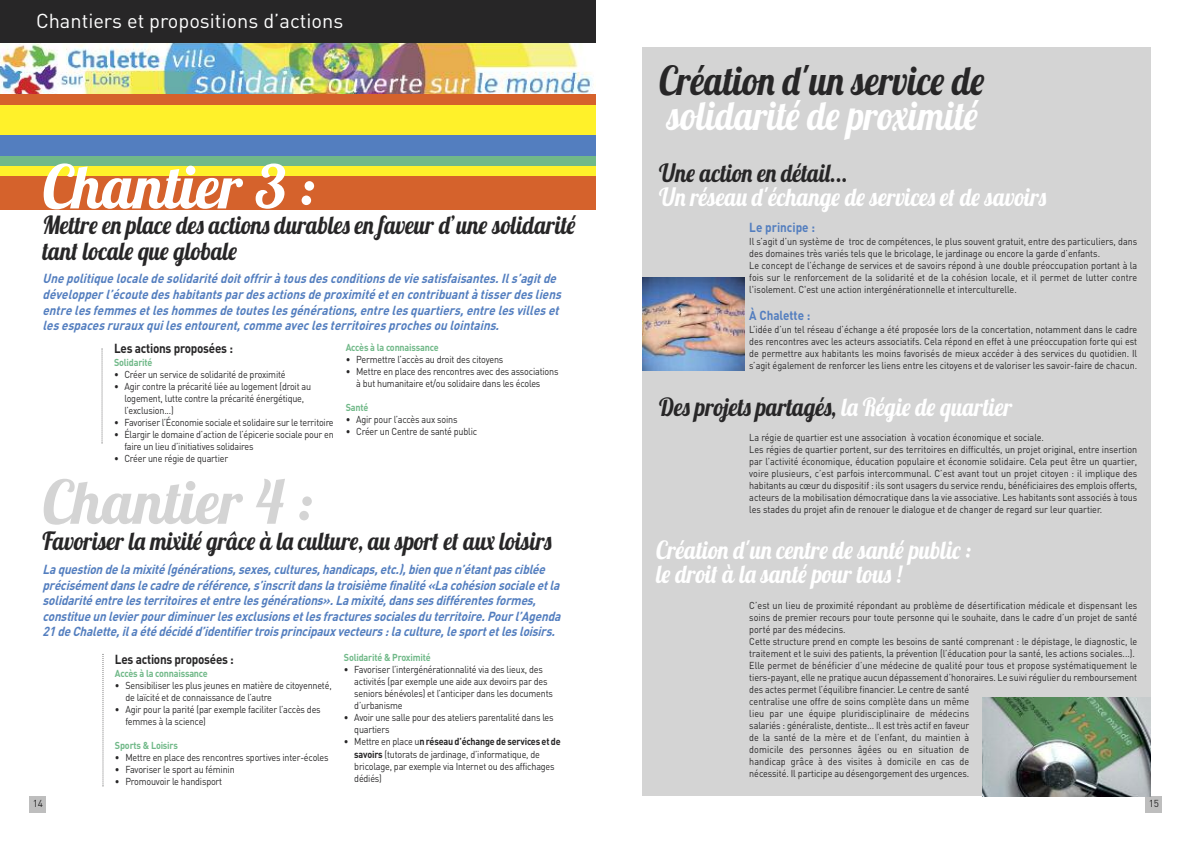
<style>
.page{position:relative;width:1191px;height:842px;background:#fff}
.page>*{position:absolute;margin:0;border:0;box-sizing:border-box;transform-origin:0 0}
.t1{font:60px "Lobster 1.4";color:#d4d4d4}
.t2{font:60px "Lobster 1.4";color:#fff}
.t3{font:40px "Lobster 1.4";color:#272627;scale:.9 1}
.t4{font:40px "Lobster 1.4";color:#fff;scale:.9 1}
.t5{font:25px/26px "Lobster 1.4";color:#272627;scale:.9 1}
.t6{font:25px/24px "Lobster 1.4";color:#fff;scale:.9 1}
.t7{font:20px "DIN";color:#fff}
.t8{font:italic 700 13px/15.6px "DIN";letter-spacing:-.015em;color:#537ebf;scale:.9 1}
.t9{font:700 13px "DIN";letter-spacing:-.02em;color:#272627;scale:.9 1}
.t10{font:700 13px "DIN";color:#537ebf;scale:.9 1}
.t11{font:10px/12px "DIN";letter-spacing:-.005em;color:#272627;scale:.9 1}
.t12{font:700 10px "DIN";letter-spacing:-.02em;color:#71b989;scale:.9 1}
.t13{font:10px "DIN";letter-spacing:-.025em;color:#272627;scale:.9 1}
.t14{font:10px "DIN";letter-spacing:-.005em;color:#272627}
.s1{color:#fff}
.s2{font-weight:700}
</style>
<div class="page">
<img style="left:0;top:43px;width:593px;height:51px">
<div style="left:0;top:94px;width:595px;height:115px;background:#d5622c"></div>
<div style="left:0;top:105px;width:595px;height:70px;background:#fff12a"></div>
<div style="left:0;top:135px;width:595px;height:27px;background:#537ebf"></div>
<div style="left:0;top:156px;width:595px;height:9px;background:#71b989"></div>
<div style="left:0;top:0;width:595px;height:43px;background:#272627"></div>
<svg style="left:101px;top:348px;width:1px;height:95px"></svg>
<svg style="left:102px;top:654px;width:1px;height:132px"></svg>
<div style="left:642px;top:47px;width:508px;height:749px;background:#d4d4d4"></div>
<img style="left:643px;top:278px;width:101px;height:92px">
<div style="left:1145px;top:796px;width:17px;height:17px;background:#bebebe"></div>
<div style="left:30px;top:796px;width:16px;height:17px;background:#bebebe"></div>
<img style="left:982px;top:697px;width:168px;height:99px">
<h3 class="t7" style="left:36px;top:9px;width:309px">Chantiers et propositions d’actions</h3>
<h1 class="t2" style="left:43px;top:148px;width:274px">Chantier 3 :</h1>
<h3 class="t5" style="left:43px;top:212px;width:594px">Mettre en place des actions durables en faveur d’une solidarité tant locale que globale</h3>
<p class="t8" style="left:43px;top:271px;width:577px">Une politique locale de solidarité doit offrir à tous des conditions de vie satisfaisantes. Il s’agit de développer l’écoute des habitants par des actions de proximité et en contribuant à tisser des liens entre les femmes et les hommes de toutes les générations, entre les quartiers, entre les villes et les espaces ruraux qui les entourent, comme avec les territoires proches ou lointains.</p>
<h3 class="t9" style="left:114px;top:341px;width:134px">Les actions proposées :</h3>
<p class="t12" style="left:114px;top:357px;width:44px">Solidarité</p>
<p class="t11" style="left:114px;top:369px;width:192px">• Créer un service de solidarité de proximité</p>
<p class="t11" style="left:124px;top:381px;width:209px;text-indent:-10px">• Agir contre la précarité liée au logement (droit au logement, lutte contre la précarité énergétique, l’exclusion...)</p>
<p class="t13" style="left:114px;top:417px;width:246px">• Favoriser l’Économie sociale et solidaire sur le territoire</p>
<p class="t11" style="left:124px;top:429px;width:234px;text-indent:-10px">• Élargir le domaine d’action de l’épicerie sociale pour en faire un lieu d’initiatives solidaires</p>
<p class="t11" style="left:114px;top:453px;width:128px">• Créer une régie de quartier</p>
<p class="t12" style="left:346px;top:341px;width:105px">Accès à la connaissance</p>
<p class="t11" style="left:346px;top:353px;width:177px">• Permettre l’accès au droit des citoyens</p>
<p class="t11" style="left:356px;top:365px;width:226px;text-indent:-10px">• Mettre en place des rencontres avec des associations à but humanitaire et/ou solidaire dans les écoles</p>
<p class="t12" style="left:346px;top:402px;width:27px">Santé</p>
<p class="t11" style="left:346px;top:413px;width:126px">• Agir pour l’accès aux soins</p>
<p class="t11" style="left:346px;top:425px;width:147px">• Créer un Centre de santé public</p>
<h1 class="t1" style="left:43px;top:464px;width:301px">Chantier 4 : <span class="s1">:</span></h1>
<h3 class="t5" style="left:43px;top:527px;width:568px">Favoriser la mixité grâce à la culture, au sport et aux loisirs</h3>
<p class="t8" style="left:43px;top:562px;width:577px">La question de la mixité (générations, sexes, cultures, handicaps, etc.), bien que n’étant pas ciblée précisément dans le cadre de référence, s’inscrit dans la troisième finalité «La cohésion sociale et la solidarité entre les territoires et entre les générations». La mixité, dans ses différentes formes, constitue un levier pour diminuer les exclusions et les fractures sociales du territoire. Pour l’Agenda 21 de Chalette, il a été décidé d’identifier trois principaux vecteurs : la culture, le sport et les loisirs.</p>
<h3 class="t9" style="left:115px;top:651px;width:134px">Les actions proposées :</h3>
<p class="t12" style="left:115px;top:667px;width:105px">Accès à la connaissance</p>
<p class="t11" style="left:125px;top:679px;width:231px;text-indent:-10px">• Sensibiliser les plus jeunes en matière de citoyenneté, de laïcité et de connaissance de l’autre</p>
<p class="t11" style="left:125px;top:703px;width:218px;text-indent:-10px">• Agir pour la parité (par exemple faciliter l’accès des femmes à la science)</p>
<p class="t12" style="left:115px;top:740px;width:71px">Sports &amp; Loisirs</p>
<p class="t11" style="left:115px;top:751px;width:239px">• Mettre en place des rencontres sportives inter-écoles</p>
<p class="t11" style="left:115px;top:763px;width:134px">• Favoriser le sport au féminin</p>
<p class="t11" style="left:115px;top:775px;width:121px">• Promouvoir le handisport</p>
<p class="t12" style="left:344px;top:652px;width:98px">Solidarité &amp; Proximité</p>
<p class="t11" style="left:354px;top:664px;width:222px;text-indent:-10px">• Favoriser l’intergénérationnalité via des lieux, des activités (par exemple une aide aux devoirs par des seniors bénévoles) et l’anticiper dans les documents d’urbanisme</p>
<p class="t11" style="left:354px;top:712px;width:223px;text-indent:-10px">• Avoir une salle pour des ateliers parentalité dans les quartiers</p>
<p class="t11" style="left:354px;top:736px;width:231px;text-indent:-10px">• Mettre en place u<span class="s2">n réseau d’échange de services et de savoirs</span> (tutorats de jardinage, d’informatique, de bricolage, par exemple via Internet ou des affichages dédiés)</p>
<h2 class="t3" style="left:659px;top:55px;width:363px">Création d'un service de</h2>
<h2 class="t4" style="left:667px;top:90px;width:347px">solidarité de proximité</h2>
<h3 class="t5" style="left:659px;top:159px;width:211px">Une action en détail...</h3>
<h3 class="t6" style="left:659px;top:184px;width:432px">Un réseau d'échange de services et de savoirs</h3>
<h3 class="t10" style="left:749px;top:220px;width:74px">Le principe :</h3>
<p class="t11" style="left:749px;top:236px;width:432px">Il s’agit d’un système de troc de compétences, le plus souvent gratuit, entre des particuliers, dans des domaines très variés tels que le bricolage, le jardinage ou encore la garde d’enfants.<br>Le concept de l’échange de services et de savoirs répond à une double préoccupation portant à la fois sur le renforcement de la solidarité et de la cohésion locale, et il permet de lutter contre l'isolement. C'est une action intergénérationnelle et interculturelle.</p>
<h3 class="t10" style="left:749px;top:308px;width:69px">À Chalette :</h3>
<p class="t11" style="left:749px;top:323px;width:432px;text-align:justify">L’idée d’un tel réseau d’échange a été proposée lors de la concertation, notamment dans le cadre des rencontres avec les acteurs associatifs. Cela répond en effet à une préoccupation forte qui est de permettre aux habitants les moins favorisés de mieux accéder à des services du quotidien. Il s’agit également de renforcer les liens entre les citoyens et de valoriser les savoir-faire de chacun.</p>
<h3 class="t5" style="left:659px;top:394px;width:393px">Des projets partagés, <span class="s1">la Régie de quartier</span></h3>
<p class="t11" style="left:749px;top:431px;width:432px">La régie de quartier est une association à vocation économique et sociale.<br>Les régies de quartier portent, sur des territoires en difficultés, un projet original, entre insertion par l’activité économique, éducation populaire et économie solidaire. Cela peut être un quartier, voire plusieurs, c’est parfois intercommunal. C’est avant tout un projet citoyen : il implique des habitants au cœur du dispositif : ils sont usagers du service rendu, bénéficiaires des emplois offerts, acteurs de la mobilisation démocratique dans la vie associative. Les habitants sont associés à tous les stades du projet afin de renouer le dialogue et de changer de regard sur leur quartier.</p>
<h3 class="t6" style="left:656px;top:538px;width:351px">Création d'un centre de santé public : le droit à la santé pour tous !</h3>
<p class="t11" style="left:749px;top:599px;width:432px">C’est un lieu de proximité répondant au problème de désertification médicale et dispensant les soins de premier recours pour toute personne qui le souhaite, dans le cadre d’un projet de santé porté par des médecins.<br>Cette structure prend en compte les besoins de santé comprenant : le dépistage, le diagnostic, le traitement et le suivi des patients, la prévention (l’éducation pour la santé, les actions sociales...).<br>Elle permet de bénéficier d’une médecine de qualité pour tous et propose systématiquement le tiers-payant, elle ne pratique aucun dépassement d’honoraires. Le suivi régulier du remboursement des actes permet l’équilibre financier. Le centre de santé<br>centralise une offre de soins complète dans un même<br>lieu par une équipe pluridisciplinaire de médecins<br>salariés : généraliste, dentiste... Il est très actif en faveur<br>de la santé de la mère et de l’enfant, du maintien à<br>domicile des personnes âgées ou en situation de<br>handicap grâce à des visites à domicile en cas de<br>nécessité. Il participe au désengorgement des urgences.</p>
<p class="t14" style="left:33px;top:798px;width:12px">14</p>
<p class="t14" style="left:1148px;top:798px;width:12px">15</p>
</div>
